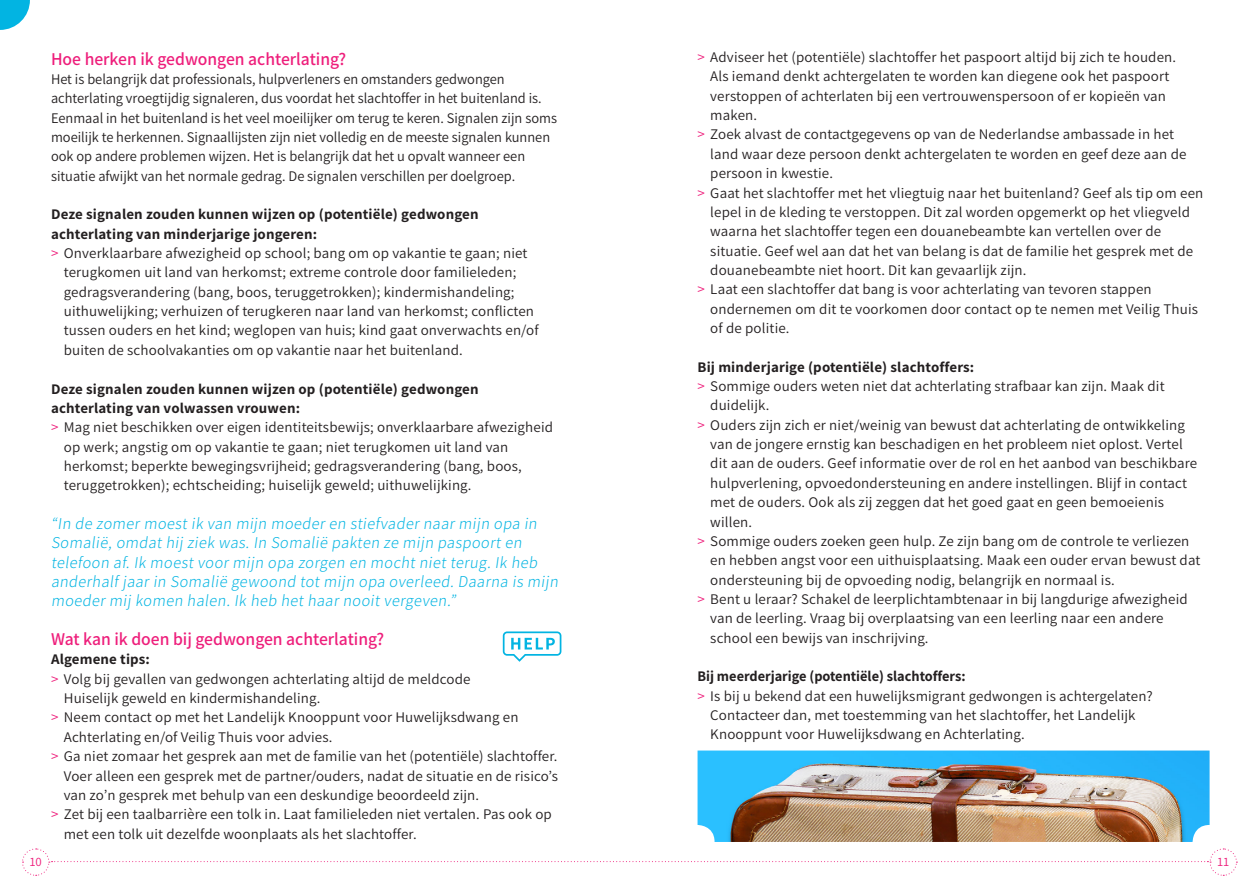
<style>
.page{position:relative;width:1259px;height:893px;background:#fff}
.page>*{position:absolute;margin:0;border:0;box-sizing:border-box;transform-origin:0 0}
.Kopjes{font:600 18px "Assistant";color:#ee1e7b}
.t1{font:300 16.5px/19.4px "Assistant";color:#02b4e2}
.platte_tekst{font:14.7px/19.4px "Assistant";letter-spacing:.01em;color:#231f20}
.bold{font:700 14.7px/19.4px "Assistant";letter-spacing:.01em;color:#231f20}
.t2{font:12.75px "Assistant";color:#ee1e7b}
.s1{color:#ee1e7b}
</style>
<div class="page">
<svg style="left:22px;top:848px;width:1215px;height:28px"></svg>
<img style="left:697px;top:750px;width:512px;height:92px">
<svg style="left:503px;top:631px;width:58px;height:31px"></svg>
<svg style="left:0;top:0;width:30px;height:30px"></svg>
<p class="Kopjes" style="left:51px;top:46px;width:297px">Hoe herken ik gedwongen achterlating?</p>
<p class="platte_tekst" style="left:51px;top:69px;width:507px">Het is belangrijk dat professionals, hulpverleners en omstanders gedwongen achterlating vroegtijdig signaleren, dus voordat het slachtoffer in het buitenland is.<br>Eenmaal in het buitenland is het veel moeilijker om terug te keren. Signalen zijn soms moeilijk te herkennen. Signaallijsten zijn niet volledig en de meeste signalen kunnen ook op andere problemen wijzen. Het is belangrijk dat het u opvalt wanneer een situatie afwijkt van het normale gedrag. De signalen verschillen per doelgroep.</p>
<p class="bold" style="left:51px;top:204px;width:429px">Deze signalen zouden kunnen wijzen op (potentiële) gedwongen achterlating van minderjarige jongeren:</p>
<p class="platte_tekst" style="left:64px;top:243px;width:476px;text-indent:-13px"><span class="s1">&gt;</span> Onverklaarbare afwezigheid op school; bang om op vakantie te gaan; niet terugkomen uit land van herkomst; extreme controle door familieleden; gedragsverandering (bang, boos, teruggetrokken); kindermishandeling; uithuwelijking; verhuizen of terugkeren naar land van herkomst; conflicten tussen ouders en het kind; weglopen van huis; kind gaat onverwachts en/of buiten de schoolvakanties om op vakantie naar het buitenland.</p>
<p class="bold" style="left:51px;top:378px;width:429px">Deze signalen zouden kunnen wijzen op (potentiële) gedwongen achterlating van volwassen vrouwen:</p>
<p class="platte_tekst" style="left:64px;top:417px;width:491px;text-indent:-13px"><span class="s1">&gt;</span> Mag niet beschikken over eigen identiteitsbewijs; onverklaarbare afwezigheid op werk; angstig om op vakantie te gaan; niet terugkomen uit land van herkomst; beperkte bewegingsvrijheid; gedragsverandering (bang, boos, teruggetrokken); echtscheiding; huiselijk geweld; uithuwelijking.</p>
<p class="t1" style="left:51px;top:513px;width:511px">“In de zomer moest ik van mijn moeder en stiefvader naar mijn opa in Somalië, omdat hij ziek was. In Somalië pakten ze mij n paspoort en telefoon af. Ik moest voor mij n opa zorgen en mocht niet terug. Ik heb anderhalf jaar in Somalië gewoond tot mij n opa overleed. Daarna is mij n moeder mij komen halen. Ik heb het haar nooit vergeven.”</p>
<p class="Kopjes" style="left:51px;top:627px;width:335px">Wat kan ik doen bij gedwongen achterlating?</p>
<p class="bold" style="left:51px;top:649px;width:100px">Algemene tips:</p>
<p class="platte_tekst" style="left:64px;top:668px;width:408px;text-indent:-13px"><span class="s1">&gt;</span> Volg bij gevallen van gedwongen achterlating altijd de meldcode<br>Huiselijk geweld en kindermishandeling.</p>
<p class="platte_tekst" style="left:64px;top:707px;width:456px;text-indent:-13px"><span class="s1">&gt;</span> Neem contact op met het Landelijk Knooppunt voor Huwelijksdwang en<br>Achterlating en/of Veilig Thuis voor advies.</p>
<p class="platte_tekst" style="left:64px;top:746px;width:495px;text-align:justify;text-indent:-13px"><span class="s1">&gt;</span> Ga niet zomaar het gesprek aan met de familie van het (potentiële) slachtoffer.<br>Voer alleen een gesprek met de partner/ouders, nadat de situatie en de risico’s van zo’n gesprek met behulp van een deskundige beoordeeld zijn.</p>
<p class="platte_tekst" style="left:64px;top:804px;width:489px;text-indent:-13px"><span class="s1">&gt;</span> Zet bij een taalbarrière een tolk in. Laat familieleden niet vertalen. Pas ook op met een tolk uit dezelfde woonplaats als het slachtoffer.</p>
<p class="platte_tekst" style="left:710px;top:47px;width:467px;text-indent:-13px"><span class="s1">&gt;</span> Adviseer het (potentiële) slachtoffer het paspoort altijd bij zich te houden.<br>Als iemand denkt achtergelaten te worden kan diegene ook het paspoort verstoppen of achterlaten bij een vertrouwenspersoon of er kopieën van maken.</p>
<p class="platte_tekst" style="left:710px;top:124px;width:478px;text-indent:-13px"><span class="s1">&gt;</span> Zoek alvast de contactgegevens op van de Nederlandse ambassade in het land waar deze persoon denkt achtergelaten te worden en geef deze aan de persoon in kwestie.</p>
<p class="platte_tekst" style="left:710px;top:182px;width:494px;text-indent:-13px"><span class="s1">&gt;</span> Gaat het slachtoffer met het vliegtuig naar het buitenland? Geef als tip om een lepel in de kleding te verstoppen. Dit zal worden opgemerkt op het vliegveld waarna het slachtoffer tegen een douanebeambte kan vertellen over de situatie. Geef wel aan dat het van belang is dat de familie het gesprek met de douanebeambte niet hoort. Dit kan gevaarlijk zijn.</p>
<p class="platte_tekst" style="left:710px;top:279px;width:489px;text-indent:-13px"><span class="s1">&gt;</span> Laat een slachtoffer dat bang is voor achterlating van tevoren stappen ondernemen om dit te voorkomen door contact op te nemen met Veilig Thuis of de politie.</p>
<p class="bold" style="left:697px;top:357px;width:278px">Bij minderjarige (potentiële) slachtoffers:</p>
<p class="platte_tekst" style="left:710px;top:376px;width:456px;text-indent:-13px"><span class="s1">&gt;</span> Sommige ouders weten niet dat achterlating strafbaar kan zijn. Maak dit duidelijk.</p>
<p class="platte_tekst" style="left:710px;top:414px;width:488px;text-indent:-13px"><span class="s1">&gt;</span> Ouders zijn zich er niet/weinig van bewust dat achterlating de ontwikkeling van de jongere ernstig kan beschadigen en het probleem niet oplost. Vertel dit aan de ouders. Geef informatie over de rol en het aanbod van beschikbare hulpverlening, opvoedondersteuning en andere instellingen. Blijf in contact met de ouders. Ook als zij zeggen dat het goed gaat en geen bemoeienis willen.</p>
<p class="platte_tekst" style="left:710px;top:531px;width:492px;text-indent:-13px"><span class="s1">&gt;</span> Sommige ouders zoeken geen hulp. Ze zijn bang om de controle te verliezen en hebben angst voor een uithuisplaatsing. Maak een ouder ervan bewust dat ondersteuning bij de opvoeding nodig, belangrijk en normaal is.</p>
<p class="platte_tekst" style="left:710px;top:589px;width:479px;text-indent:-13px"><span class="s1">&gt;</span> Bent u leraar? Schakel de leerplichtambtenaar in bij langdurige afwezigheid van de leerling. Vraag bij overplaatsing van een leerling naar een andere school een bewijs van inschrijving.</p>
<p class="bold" style="left:697px;top:666px;width:269px">Bij meerderjarige (potentiële) slachtoffers:</p>
<p class="platte_tekst" style="left:710px;top:685px;width:444px;text-indent:-13px"><span class="s1">&gt;</span> Is bij u bekend dat een huwelijksmigrant gedwongen is achtergelaten?<br>Contacteer dan, met toestemming van het slachtoffer, het Landelijk<br>Knooppunt voor Huwelijksdwang en Achterlating.</p>
<p class="t2" style="left:30px;top:853px;width:14px">10</p>
<p class="t2" style="left:1217px;top:853px;width:13px">11</p>
</div>
